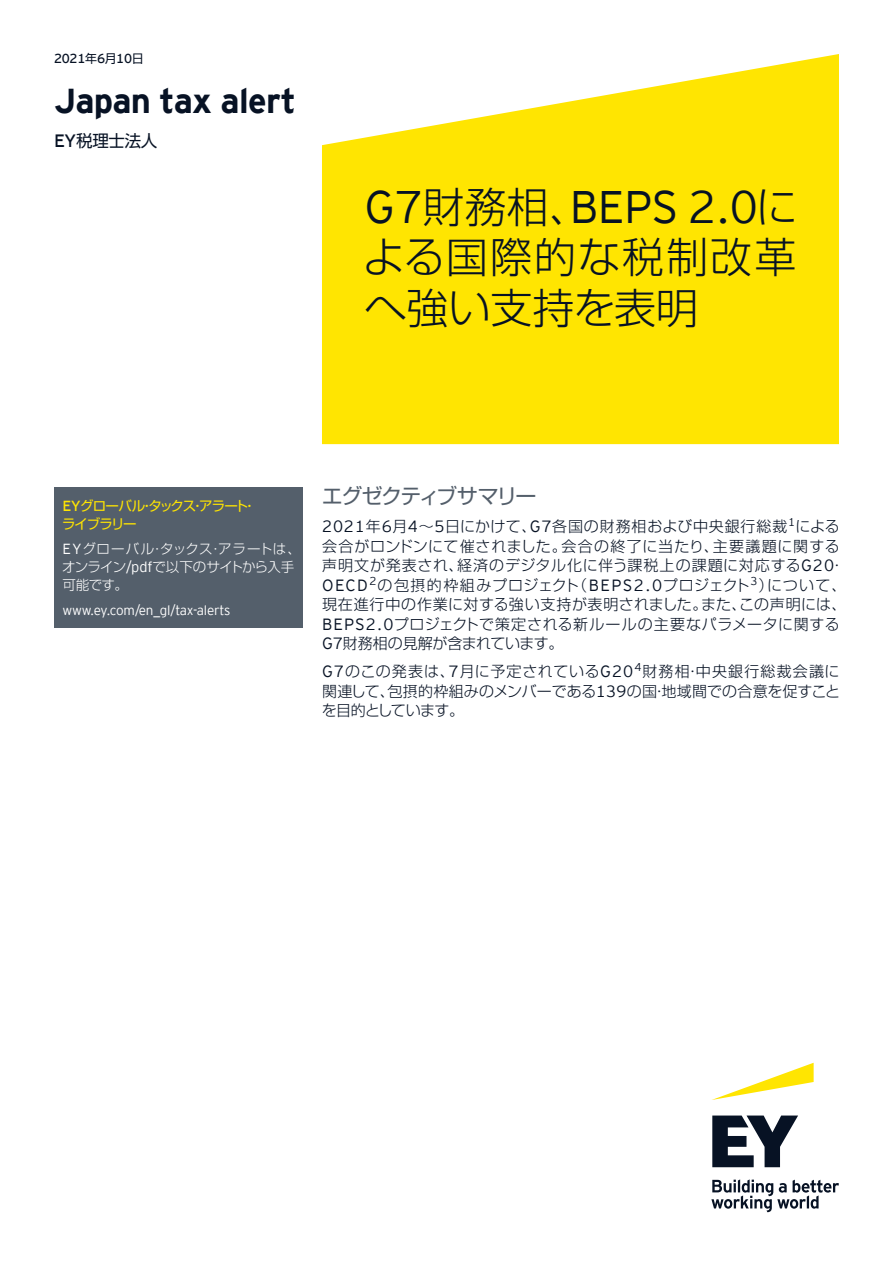
<style>
.page{position:relative;width:893px;height:1263px;background:#fff}
.page>*{position:absolute;margin:0;border:0;box-sizing:border-box;transform-origin:0 0}
.t1{font:300 45.45px "EY Interstate";letter-spacing:-.01em;color:#071224}
.t2{font:300 42px/50.4px "Shin Go Pr 6 N";color:#071224}
.t3{font:700 34.5px "EY Interstate";letter-spacing:-.02em;color:#071224}
.t4{font:21px "Shin Go Pr 6 N";letter-spacing:-.07em;color:#545f6b}
.t5{font:16.5px "Shin Go Pr 6 N";letter-spacing:-.02em;color:#071224}
.t6{font:300 15px/19.5px "Shin Go Pr 6 N";letter-spacing:.035em;color:#071224}
.t7{font:300 13.5px/18px "Shin Go Pr 6 N";letter-spacing:-.02em;color:#fff}
.t8{font:300 13.5px "EY Interstate";letter-spacing:-.02em;color:#fff}
.t9{font:13.5px/18px "Shin Go Pr 6 N";letter-spacing:-.075em;color:#ffe501}
.t10{font:13.05px "EY Interstate";letter-spacing:-.02em;color:#071224}
.s1{font-family:"Shin Go Pr 6 N";font-size:12px}
.s2{font-family:"EY Interstate";font-size:17.85px}
.s3{font-family:"Shin Go Pr 6 N";font-size:42px}
.s4{font-family:"EY Interstate";font-size:14.7px}
.s5{font-family:"EY Interstate";font-size:16.2px}
</style>
<div class="page">
<svg style="left:712px;top:1063px;width:102px;height:37px"></svg>
<svg style="left:711px;top:1115px;width:128px;height:97px"></svg>
<svg style="left:322px;top:54px;width:517px;height:390px;background:#ffe81e"></svg>
<div style="left:54px;top:487px;width:249px;height:141px;background:#545f6b"></div>
<p class="t10" style="left:54px;top:49px;width:91px">2021<span class="s1">年</span>6<span class="s1">月</span>10<span class="s1">日</span></p>
<h3 class="t3" style="left:54px;top:76px;width:243px">Japan tax alert</h3>
<p class="t5" style="left:54px;top:127px;width:105px"><span class="s2">EY</span>税理士法人</p>
<h1 class="t1" style="left:364px;top:174px;width:435px">G7<span class="s3">財務相、</span>BEPS 2.0<span class="s3">に</span></h1>
<h2 class="t2" style="left:363px;top:228px;width:435px">よる国際的な税制改革へ強い支持を表明</h2>
<p class="t9" style="left:62px;top:496px;width:196px"><span class="s4">EY</span>グローバル・タックス・アラート・ライブラリー</p>
<p class="t7" style="left:62px;top:539px;width:240px"><span class="s4">EY</span>グローバル・タックス・アラートは、オンライン<span class="s4">/pdf</span>で以下のサイトから入手可能です。</p>
<p class="t8" style="left:63px;top:600px;width:169px">www.ey.com/en_gl/tax-alerts</p>
<h3 class="t4" style="left:322px;top:479px;width:216px">エグゼクティブサマリー</h3>
<p class="t6" style="left:322px;top:515px;width:526px"><span class="s5">2021</span>年<span class="s5">6</span>月<span class="s5">4</span>～<span class="s5">5</span>日にかけて、<span class="s5">G7</span>各国の財務相および中央銀行総裁<sup>1</sup>による会合がロンドンにて催されました。会合の終了に当たり、主要議題に関する声明文が発表され、経済のデジタル化に伴う課税上の課題に対応する<span class="s5">G20</span>・<span class="s5">OECD</span><sup>2</sup>の包摂的枠組みプロジェクト（<span class="s5">BEPS2.0</span>プロジェクト<sup>3</sup>）について、現在進行中の作業に対する強い支持が表明されました。また、この声明には、<span class="s5">BEPS2.0</span>プロジェクトで策定される新ルールの主要なパラメータに関する<span class="s5">G7</span>財務相の見解が含まれています。</p>
<p class="t6" style="left:322px;top:660px;width:520px;text-align:justify"><span class="s5">G7</span>のこの発表は、<span class="s5">7</span>月に予定されている<span class="s5">G20</span><sup>4</sup>財務相・中央銀行総裁会議に関連して、包摂的枠組みのメンバーである<span class="s5">139</span>の国・地域間での合意を促すことを目的としています。</p>
</div>
